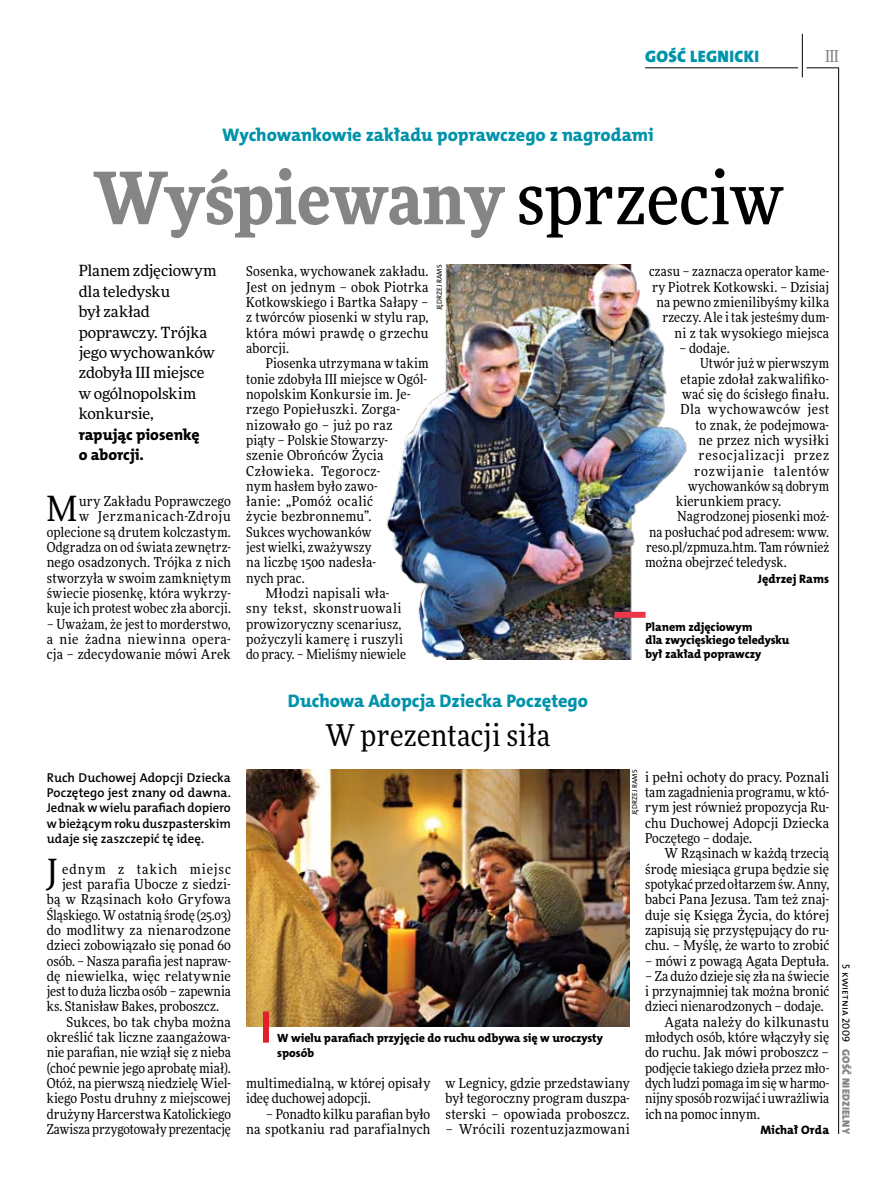
<style>
.page{position:relative;width:893px;height:1191px;background:#fff}
.page>*{position:absolute;margin:0;border:0;box-sizing:border-box;transform-origin:0 0}
.t1{font:900 72px "Freeday Narrow";color:#858486}
.t2{font:34.8px "Freeday Narrow News";color:#000}
.t3{font:30px "Freeday Narrow News";letter-spacing:.01em;color:#000}
.t4{font:18.3px "The Mix HP8 Ex Bld";color:#0093aa}
.t5{font:16.65px "The Mix HP9 Blk";letter-spacing:.02em;color:#0093aa}
.t6{font:500 16.5px "Freeday Narrow";color:#858486;scale:.9 1}
.t7{font:15.75px/20.4px "The Mix HP8 Ex Bld";color:#000}
.t8{font:15.45px/20.4px "Freeday News";letter-spacing:-.01em;color:#000}
.t9{font:13.65px/15.3px "Freeday Narrow News";letter-spacing:.01em;color:#000;text-align:justify}
.t10{font:13.65px "Freeday Narrow News";letter-spacing:.035em;color:#000}
.t11{font:13.65px "Freeday Narrow News";letter-spacing:.055em;color:#000}
.t12{font:13.65px "Freeday Narrow News";letter-spacing:.07em;color:#000}
.t13{font:13.65px "Freeday Narrow News";letter-spacing:.03em;color:#000}
.t14{font:12.9px/15.3px "The Mix HP6 Se Bld";color:#000;text-align:justify}
.t15{font:12.3px "The Mix HP8 Ex Bld";letter-spacing:.01em;color:#000}
.t16{font:12px/13.5px "The Mix HP8 Ex Bld";letter-spacing:-.005em;color:#000}
.t17{font:10.5px "The Mix HP9 Blk";letter-spacing:.025em;color:#858486}
.t18{font:10.5px "The Mix HP5 Plain";letter-spacing:.02em;color:#000}
.t19{font:7.2px "The Mix HP5 Plain";letter-spacing:.015em;color:#000}
.s1{font-weight:500;color:#000}
</style>
<div class="page">
<hr style="left:806px;top:68px;width:33px;height:1px;background:#000">
<hr style="left:645px;top:68px;width:153px;height:1px;background:#000">
<hr style="left:838px;top:68px;width:1px;height:1066px;background:#000">
<hr style="left:802px;top:34px;width:1px;height:43px;background:#000">
<img style="left:386px;top:264px;width:301px;height:395px">
<img style="left:246px;top:769px;width:384px;height:257px">
<div style="left:263px;top:1011px;width:6px;height:31px;background:#df1f2a"></div>
<div style="left:614px;top:612px;width:32px;height:6px;background:#eb3848"></div>
<p class="t5" style="left:645px;top:46px;width:115px">GOŚĆ LEGN ICKI</p>
<h3 class="t4" style="left:222px;top:123px;width:433px">Wychowankowie zakładu poprawczego z nagrodami</h3>
<h1 class="t1" style="left:93px;top:151px;width:691px">Wyśpiewany <span class="s1">sprzeciw</span></h1>
<p class="t6" style="left:825px;top:46px;width:16px">III</p>
<p class="t8" style="left:79px;top:260px;width:139px">Planem zdjęciowym dla teledysku<br>był zakład poprawczy. Trójka jego wychowanków zdobyła III miejsce w ogólnopolskim konkursie,</p>
<p class="t7" style="left:79px;top:424px;width:122px">rapując piosenkę o aborcji.</p>
<p class="t9" style="left:47px;top:493px;width:186px;text-align:right">ury Zakładu Poprawczego<br>w Jerzmanicach-Zdroju oplecione są drutem kolczastym.<br>Odgradza on od świata zewnętrz&shy;nego osadzonych. Trójka z nich stworzyła w swoim zamkniętym świecie piosenkę, która wykrzy&shy;kuje ich protest wobec zła aborcji.</p>
<p class="t9" style="left:47px;top:616px;width:186px">– Uważam, że jest to morderstwo, a nie żadna niewinna opera&shy;cja – zdecydowanie mówi Arek</p>
<h2 class="t2" style="left:47px;top:488px;width:32px">M</h2>
<p class="t14" style="left:47px;top:770px;width:186px">Ruch Duchowej Adopcji Dziecka Poczętego jest znany od dawna.<br>Jednak w wielu parafiach dopiero w bieżącym roku duszpasterskim udaje się zaszczepić tę ideę.</p>
<h2 class="t2" style="left:47px;top:850px;width:13px">J</h2>
<p class="t12" style="left:62px;top:860px;width:170px">ednym z takich miejsc</p>
<p class="t9" style="left:62px;top:876px;width:170px">jest parafia Ubocze z siedzi-</p>
<p class="t9" style="left:47px;top:891px;width:186px">bą w Rząsinach koło Gryfowa</p>
<p class="t9" style="left:47px;top:907px;width:186px">Śląskiego. W ostatnią środę (25.03)</p>
<p class="t9" style="left:47px;top:922px;width:186px">do modlitwy za nienarodzone</p>
<p class="t9" style="left:47px;top:937px;width:186px">dzieci zobowiązało się ponad 60</p>
<p class="t9" style="left:47px;top:953px;width:186px">osób. – Nasza parafia jest napraw-</p>
<p class="t9" style="left:47px;top:968px;width:186px">dę niewielka, więc relatywnie</p>
<p class="t9" style="left:47px;top:983px;width:186px">jest to duża liczba osób – zapewnia</p>
<p class="t9" style="left:47px;top:998px;width:174px">ks. Stanisław Bakes, proboszcz.</p>
<p class="t9" style="left:66px;top:1014px;width:166px">Sukces, bo tak chyba można</p>
<p class="t9" style="left:47px;top:1029px;width:186px">określić tak liczne zaangażowa-</p>
<p class="t9" style="left:47px;top:1044px;width:186px">nie parafian, nie wziął się z nieba</p>
<p class="t9" style="left:47px;top:1060px;width:186px">(choć pewnie jego aprobatę miał).</p>
<p class="t9" style="left:47px;top:1075px;width:186px">Otóż, na pierwszą niedzielę Wiel-</p>
<p class="t9" style="left:47px;top:1090px;width:186px">kiego Postu druhny z miejscowej</p>
<p class="t9" style="left:47px;top:1106px;width:186px">drużyny Harcerstwa Katolickiego</p>
<p class="t9" style="left:47px;top:1121px;width:186px">Zawisza przygotowały prezentację</p>
<p class="t9" style="left:246px;top:264px;width:184px">Sosenka, wychowanek zakładu.<br>Jest on jednym – obok Piotrka Kotkowskiego i Bartka Sałapy – z twórców piosenki w stylu rap, która mówi prawdę o grzechu aborcji.</p>
<p class="t9" style="left:266px;top:356px;width:164px">Piosenka utrzymana w takim</p>
<p class="t9" style="left:246px;top:371px;width:182px">tonie zdobyła III miejsce w Ogól-</p>
<p class="t9" style="left:246px;top:386px;width:166px">nopolskim Konkursie im. Je-</p>
<p class="t9" style="left:246px;top:401px;width:155px">rzego Popiełuszki. Zorga-</p>
<p class="t9" style="left:246px;top:417px;width:148px">nizowało go – już po raz</p>
<p class="t9" style="left:246px;top:432px;width:143px">piąty – Polskie Stowarzy-</p>
<p class="t9" style="left:246px;top:447px;width:139px">szenie Obrońców Życia</p>
<p class="t10" style="left:246px;top:462px;width:136px">Człowieka. Tegorocz-</p>
<p class="t9" style="left:246px;top:478px;width:133px">nym hasłem było zawo-</p>
<p class="t13" style="left:246px;top:493px;width:128px">łanie: „Pomóż ocalić</p>
<p class="t9" style="left:246px;top:509px;width:127px">życie bezbronnemu”.</p>
<p class="t9" style="left:246px;top:524px;width:127px">Sukces wychowanków</p>
<p class="t9" style="left:246px;top:539px;width:127px">jest wielki, zważywszy</p>
<p class="t9" style="left:246px;top:555px;width:131px">na liczbę 1500 nadesła-</p>
<p class="t9" style="left:246px;top:570px;width:60px">nych prac.</p>
<p class="t9" style="left:266px;top:585px;width:125px">Młodzi napisali wła-</p>
<p class="t10" style="left:246px;top:600px;width:157px">sny tekst, skonstruowali</p>
<p class="t9" style="left:246px;top:616px;width:157px">prowizoryczny scenariusz,</p>
<p class="t9" style="left:246px;top:631px;width:158px">pożyczyli kamerę i ruszyli</p>
<p class="t9" style="left:246px;top:646px;width:161px">do pracy. – Mieliśmy niewiele</p>
<p class="t19" style="left:435px;top:310px;width:47px;rotate:-90deg">Jędrzej Rams</p>
<h3 class="t4" style="left:288px;top:689px;width:302px">Duchowa Adopcja Dziecka Poczętego</h3>
<h3 class="t3" style="left:325px;top:717px;width:227px">W prezentacji siła</h3>
<p class="t9" style="left:649px;top:264px;width:182px;text-align:right">czasu – zaznacza operator kame&shy;ry Piotrek Kotkowski. – Dzisiaj na pewno zmienilibyśmy kilka rzeczy. Ale i tak jesteśmy dum&shy;ni z tak wysokiego miejsca</p>
<p class="t9" style="left:679px;top:340px;width:52px">– dodaje.</p>
<p class="t9" style="left:700px;top:356px;width:131px">Utwór już w pierwszym</p>
<p class="t9" style="left:681px;top:371px;width:150px">etapie zdołał zakwalifiko-</p>
<p class="t9" style="left:682px;top:386px;width:149px">wać się do ścisłego finału.</p>
<p class="t10" style="left:681px;top:401px;width:150px">Dla wychowawców jest</p>
<p class="t9" style="left:696px;top:417px;width:135px">to znak, że podejmowa-</p>
<p class="t9" style="left:699px;top:432px;width:132px">ne przez nich wysiłki</p>
<p class="t11" style="left:699px;top:447px;width:132px">resocjalizacji przez</p>
<p class="t11" style="left:694px;top:462px;width:137px">rozwijanie talentów</p>
<p class="t9" style="left:688px;top:478px;width:143px">wychowanków są dobrym</p>
<p class="t9" style="left:676px;top:493px;width:107px">kierunkiem pracy.</p>
<p class="t9" style="left:678px;top:509px;width:153px">Nagrodzonej piosenki moż-</p>
<p class="t9" style="left:649px;top:524px;width:182px">na posłuchać pod adresem: www.</p>
<p class="t9" style="left:646px;top:539px;width:185px">reso.pl/zpmuza.htm. Tam również</p>
<p class="t9" style="left:645px;top:555px;width:143px">można obejrzeć teledysk.</p>
<p class="t15" style="left:758px;top:570px;width:73px">Jędrzej Rams</p>
<p class="t16" style="left:646px;top:620px;width:145px">Planem zdjęciowym<br>dla zwycięskiego teledysku był zakład poprawczy</p>
<p class="t19" style="left:630px;top:815px;width:47px;rotate:-90deg">Jędrzej Rams</p>
<p class="t9" style="left:645px;top:769px;width:186px">i pełni ochoty do pracy. Poznali tam zagadnienia programu, w któ&shy;rym jest również propozycja Ru&shy;chu Duchowej Adopcji Dziecka Poczętego – dodaje.</p>
<p class="t9" style="left:645px;top:845px;width:186px;text-indent:20px">W Rząsinach w każdą trzecią środę miesiąca grupa będzie się spotykać przed ołtarzem św. Anny, babci Pana Jezusa. Tam też znaj&shy;duje się Księga Życia, do której zapisują się przystępujący do ru&shy;chu. – Myślę, że warto to zrobić</p>
<p class="t9" style="left:645px;top:953px;width:186px">– mówi z powagą Agata Deptuła.</p>
<p class="t9" style="left:645px;top:968px;width:186px">– Za dużo dzieje się zła na świecie</p>
<p class="t9" style="left:645px;top:983px;width:186px">i przynajmniej tak można bronić</p>
<p class="t9" style="left:645px;top:998px;width:180px">dzieci nienarodzonych – dodaje.</p>
<p class="t9" style="left:665px;top:1014px;width:166px">Agata należy do kilkunastu</p>
<p class="t9" style="left:645px;top:1029px;width:186px">młodych osób, które włączyły się</p>
<p class="t9" style="left:645px;top:1044px;width:186px">do ruchu. Jak mówi proboszcz –</p>
<p class="t9" style="left:645px;top:1060px;width:186px">podjęcie takiego dzieła przez mło-</p>
<p class="t9" style="left:645px;top:1075px;width:186px">dych ludzi pomaga imsię w harmo-</p>
<p class="t9" style="left:645px;top:1090px;width:186px">nijny sposób rozwijać i uwrażliwia</p>
<p class="t9" style="left:645px;top:1106px;width:116px">ich na pomoc innym.</p>
<p class="t15" style="left:760px;top:1122px;width:70px">Michał Orda</p>
<p class="t16" style="left:277px;top:1030px;width:327px;line-height:15.3px">W wielu parafiach przyjęcie do ruchu odbywa się w uroczysty sposób</p>
<p class="t9" style="left:246px;top:1075px;width:186px">multimedialną, w której opisały ideę duchowej adopcji.</p>
<p class="t9" style="left:246px;top:1106px;width:186px;text-align:right">– Ponadto kilku parafian było<br>na spotkaniu rad parafialnych</p>
<p class="t9" style="left:446px;top:1075px;width:186px">w Legnicy, gdzie przedstawiany był tegoroczny program duszpa&shy;sterski – opowiada proboszcz.</p>
<p class="t9" style="left:446px;top:1121px;width:186px">– Wrócili rozentuzjazmowani</p>
<p class="t18" style="left:853px;top:964px;width:79px;rotate:90deg">5 kwietnia 2009</p>
<p class="t17" style="left:853px;top:1049px;width:86px;rotate:90deg">GOŚĆ NIEDZIELNY</p>
</div>
